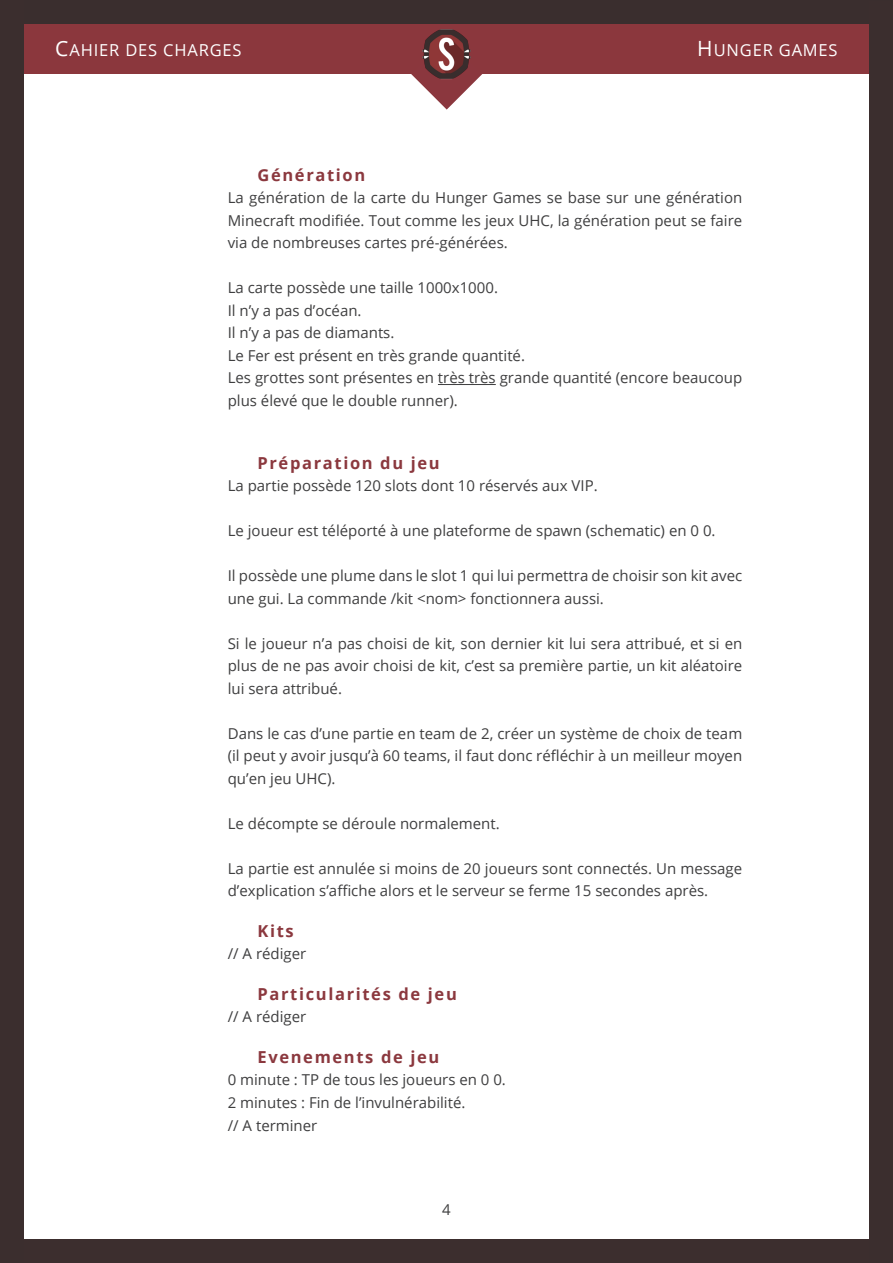
<style>
.page{position:relative;width:893px;height:1263px;background:#fff}
.page>*{position:absolute;margin:0;border:0;box-sizing:border-box;transform-origin:0 0}
.Mini_titre{font:700 16.5px "Open Sans";letter-spacing:.1em;color:#8b383e}
.t1{font:16.5px "Open Sans";letter-spacing:.05em;color:#fff}
.Texte{font:15px/22.5px "Open Sans";color:#3e3e3f;text-align:justify}
.s1{font-size:21px}
</style>
<div class="page">
<hr style="left:438px;top:384px;width:58px;height:1px;background:#3e3e3f">
<div style="left:0;top:1239px;width:893px;height:24px;background:#3c2e2e"></div>
<div style="left:0;top:23px;width:893px;height:51px;background:#8b373d"></div>
<svg style="left:411px;top:74px;width:71px;height:36px"></svg>
<div style="left:0;top:0;width:893px;height:23px;background:#3a2e2e"></div>
<div style="left:0;top:0;width:23px;height:1263px;background:#3b2e2e"></div>
<div style="left:870px;top:1px;width:23px;height:1262px;background:#3b2e2e"></div>
<img style="left:421px;top:29px;width:51px;height:50px">
<hr style="left:892px;top:23px;width:1px;height:51px;background:#8b373d">
<p class="t1" style="left:55px;top:39px;width:188px"><span class="s1">C</span>AHIER DES CHARGES</p>
<p class="t1" style="left:697px;top:39px;width:142px"><span class="s1">H</span>UNGER GAMES</p>
<p class="Mini_titre" style="left:257px;top:163px;width:109px">Génération</p>
<p class="Texte" style="left:228px;top:186px;width:516px">La génération de la carte du Hunger Games se base sur une génération Minecraft modifiée. Tout comme les jeux UHC, la génération peut se faire via de nombreuses cartes pré-générées.</p>
<p class="Texte" style="left:228px;top:276px;width:272px">La carte possède une taille 1000x1000.</p>
<p class="Texte" style="left:228px;top:299px;width:135px">Il n’y a pas d’océan.</p>
<p class="Texte" style="left:228px;top:321px;width:168px">Il n’y a pas de diamants.</p>
<p class="Texte" style="left:228px;top:344px;width:299px">Le Fer est présent en très grande quantité.</p>
<p class="Texte" style="left:228px;top:366px;width:516px">Les grottes sont présentes en très très grande quantité (encore beaucoup plus élevé que le double runner).</p>
<p class="Mini_titre" style="left:257px;top:451px;width:184px">Préparation du jeu</p>
<p class="Texte" style="left:228px;top:474px;width:371px">La partie possède 120 slots dont 10 réservés aux VIP.</p>
<p class="Texte" style="left:228px;top:519px;width:489px">Le joueur est téléporté à une plateforme de spawn (schematic) en 0 0.</p>
<p class="Texte" style="left:228px;top:564px;width:516px">Il possède une plume dans le slot 1 qui lui permettra de choisir son kit avec une gui. La commande /kit &lt;nom&gt; fonctionnera aussi.</p>
<p class="Texte" style="left:228px;top:632px;width:516px">Si le joueur n’a pas choisi de kit, son dernier kit lui sera attribué, et si en plus de ne pas avoir choisi de kit, c’est sa première partie, un kit aléatoire lui sera attribué.</p>
<p class="Texte" style="left:228px;top:722px;width:516px">Dans le cas d’une partie en team de 2, créer un système de choix de team (il peut y avoir jusqu’à 60 teams, il faut donc réfléchir à un meilleur moyen qu’en jeu UHC).</p>
<p class="Texte" style="left:228px;top:812px;width:273px">Le décompte se déroule normalement.</p>
<p class="Texte" style="left:228px;top:857px;width:516px">La partie est annulée si moins de 20 joueurs sont connectés. Un message d’explication s’affiche alors et le serveur se ferme 15 secondes après.</p>
<p class="Mini_titre" style="left:257px;top:919px;width:38px">Kits</p>
<p class="Texte" style="left:228px;top:942px;width:80px">// A rédiger</p>
<p class="Mini_titre" style="left:257px;top:982px;width:201px">Particularités de jeu</p>
<p class="Texte" style="left:228px;top:1005px;width:80px">// A rédiger</p>
<p class="Mini_titre" style="left:257px;top:1045px;width:183px">Evenements de jeu</p>
<p class="Texte" style="left:228px;top:1068px;width:280px">0 minute : TP de tous les joueurs en 0 0.</p>
<p class="Texte" style="left:228px;top:1091px;width:239px">2 minutes : Fin de l’invulnérabilité.</p>
<p class="Texte" style="left:228px;top:1113px;width:91px">// A terminer</p>
<p class="Texte" style="left:442px;top:1197px;width:10px">4</p>
</div>
